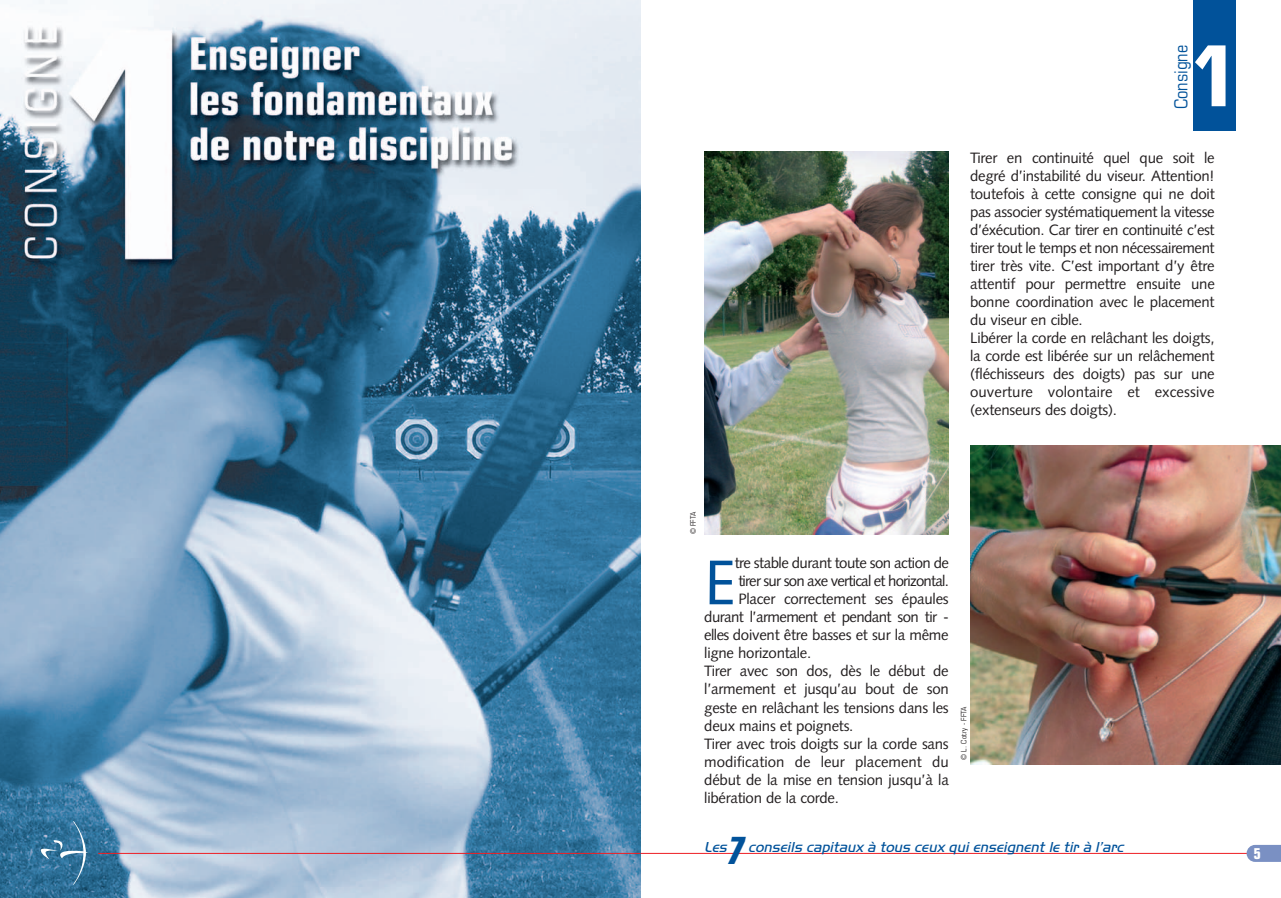
<style>
.page{position:relative;width:1281px;height:898px;background:#fff}
.page>*{position:absolute;margin:0;border:0;box-sizing:border-box;transform-origin:0 0}
.t1{font:700 condensed 84px "Eurostile";color:#fff}
.t2{font:63px "Syntax";color:#01529a}
.t3{font:italic 700 condensed 37.5px "Eurostile";color:#01529a}
.t4{font:condensed 18px "Eurostile";color:#01529a}
.t5{font:15px/18px "Syntax";letter-spacing:-.015em;color:#231f20}
.t6{font:italic 300 15px "Handel Gothic EF";color:#01529a}
.t7{font:15px "Syntax";letter-spacing:-.05em;color:#231f20}
.t8{font:15px "Syntax";letter-spacing:-.04em;color:#231f20}
.t9{font:15px "Syntax";letter-spacing:-.035em;color:#231f20}
.t10{font:700 condensed 15px "Eurostile";color:#fff}
.t11{font:condensed 7.5px "Eurostile";color:#231f20}
</style>
<div class="page">
<img style="left:0;top:0;width:1281px;height:898px">
<p class="t4" style="left:1174px;top:109px;width:66px;rotate:-90deg">Consigne</p>
<h1 class="t1" style="left:1193px;top:45px;width:43px">1</h1>
<p class="t5" style="left:970px;top:150px;width:246px">Tirer en continuité quel que soit le degré d’instabilité du viseur. Attention! toutefois à cette consigne qui ne doit pas associer systématiquement la vitesse d’éxécution. Car tirer en continuité c’est tirer tout le temps et non nécessairement tirer très vite. C’est important d’y être attentif pour permettre ensuite une bonne coordination avec le placement du viseur en cible.<br>Libérer la corde en relâchant les doigts, la corde est libérée sur un relâchement (fléchisseurs des doigts) pas sur une ouverture volontaire et excessive (extenseurs des doigts).</p>
<p class="t11" style="left:690px;top:534px;width:24px;rotate:-90deg">© FFTA</p>
<h2 class="t2" style="left:704px;top:557px;width:33px">E</h2>
<p class="t9" style="left:734px;top:557px;width:216px">tre stable durant toute son action de</p>
<p class="t7" style="left:738px;top:575px;width:212px">tirer sur son axe vertical et horizontal.</p>
<p class="t5" style="left:738px;top:591px;width:212px">Placer correctement ses épaules</p>
<p class="t8" style="left:704px;top:611px;width:246px">durant l’armement et pendant son tir -</p>
<p class="t5" style="left:704px;top:627px;width:246px">elles doivent être basses et sur la même</p>
<p class="t5" style="left:704px;top:645px;width:108px">ligne horizontale.</p>
<p class="t5" style="left:704px;top:663px;width:246px">Tirer avec son dos, dès le début de</p>
<p class="t5" style="left:704px;top:682px;width:246px">l’armement et jusqu’au bout de son</p>
<p class="t5" style="left:704px;top:700px;width:246px">geste en relâchant les tensions dans les</p>
<p class="t5" style="left:704px;top:718px;width:151px">deux mains et poignets.</p>
<p class="t5" style="left:704px;top:736px;width:246px">Tirer avec trois doigts sur la corde sans</p>
<p class="t5" style="left:704px;top:754px;width:246px">modification de leur placement du</p>
<p class="t5" style="left:704px;top:772px;width:246px">début de la mise en tension jusqu’à la</p>
<p class="t5" style="left:704px;top:790px;width:136px">libération de la corde.</p>
<p class="t11" style="left:961px;top:760px;width:55px;rotate:-90deg">© L. Cotry - FFTA</p>
<p class="t6" style="left:704px;top:837px;width:26px">Les</p>
<h3 class="t3" style="left:724px;top:837px;width:28px">7</h3>
<p class="t6" style="left:748px;top:837px;width:379px">conseils capitaux à tous ceux qui enseignent le tir à l’arc</p>
<p class="t10" style="left:1253px;top:848px;width:9px">5</p>
</div>
